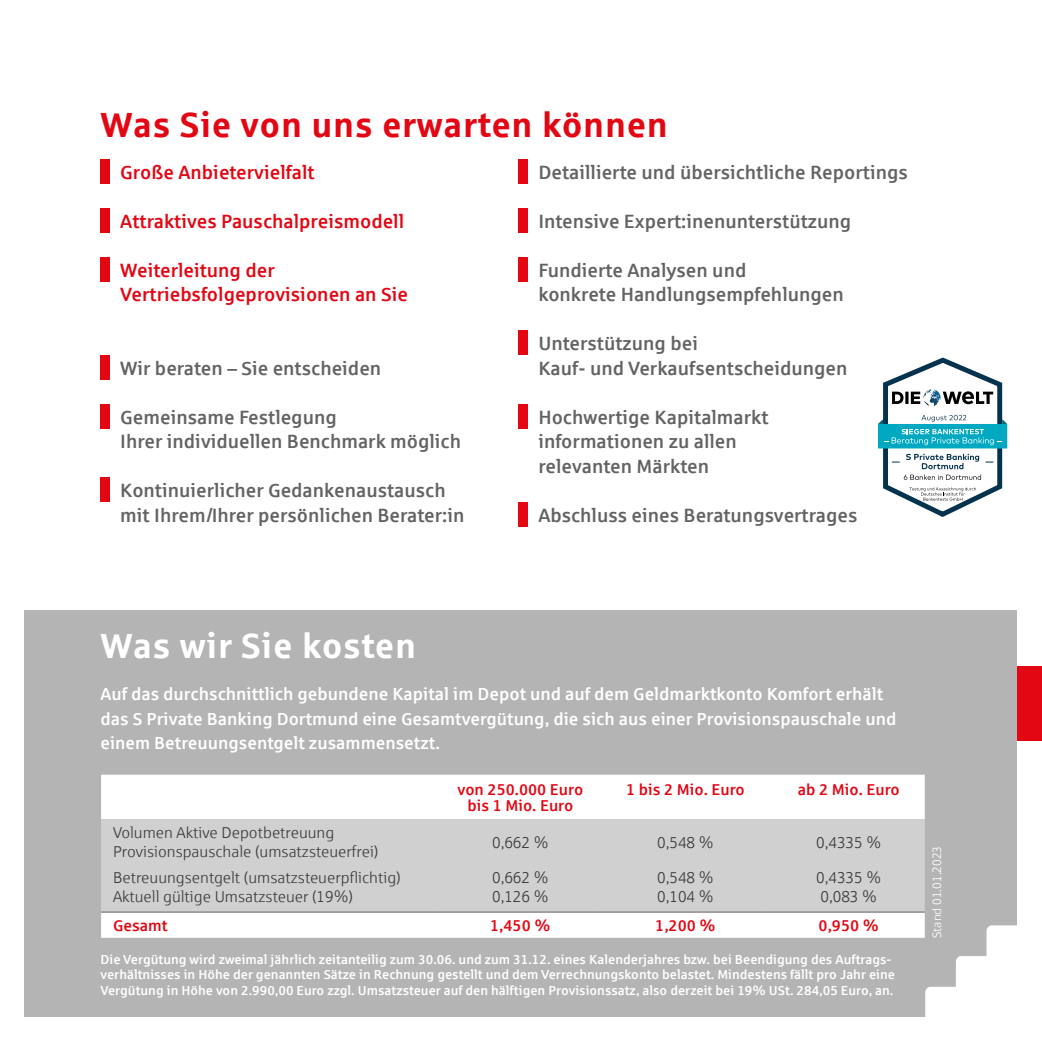
<style>
.page{position:relative;width:1042px;height:1042px;background:#fff}
.page>*{position:absolute;margin:0;border:0;box-sizing:border-box;transform-origin:0 0}
.t1{font:700 35px "Sparkasse Rg";letter-spacing:.02em;color:#e30613}
.t2{font:700 35px "Sparkasse Rg";letter-spacing:.02em;color:#fff}
.t3{font:500 19.25px/24.5px "Sparkasse";color:#646363}
.t4{font:500 19.25px/24.5px "Sparkasse";color:#e30613}
.t5{font:500 17.5px/24.5px "Sparkasse";color:#fff}
.t6{font:15.75px/18.9px "Sparkasse Lt";color:#3c3c3b}
.t7{font:500 15.75px/15.4px "Sparkasse";color:#e30613;text-align:center}
.t8{font:500 13.12px/15.8px "Sparkasse";color:#fff}
.t9{font:12.25px "Sparkasse Lt";color:#fff}
</style>
<div class="page">
<div style="left:25px;top:610px;width:992px;height:407px;background:#b5b4b4"></div>
<div style="left:518px;top:159px;width:10px;height:25px;background:#e30613"></div>
<div style="left:518px;top:208px;width:10px;height:25px;background:#e30613"></div>
<div style="left:518px;top:257px;width:10px;height:25px;background:#e30613"></div>
<div style="left:518px;top:330px;width:10px;height:25px;background:#e30613"></div>
<div style="left:518px;top:404px;width:10px;height:25px;background:#e30613"></div>
<div style="left:101px;top:775px;width:824px;height:163px;background:#fff"></div>
<div style="left:101px;top:819px;width:824px;height:92px;background:#d0d0d0"></div>
<hr style="left:101px;top:911px;width:337px;height:1px;background:#646363">
<hr style="left:438px;top:911px;width:160px;height:1px;background:#646363">
<hr style="left:598px;top:911px;width:170px;height:1px;background:#646363">
<hr style="left:768px;top:911px;width:157px;height:1px;background:#646363">
<svg style="left:925px;top:925px;width:92px;height:92px"></svg>
<div style="left:1017px;top:666px;width:25px;height:75px;background:#e30613"></div>
<div style="left:100px;top:159px;width:10px;height:25px;background:#e30613"></div>
<div style="left:100px;top:208px;width:10px;height:25px;background:#e30613"></div>
<div style="left:100px;top:257px;width:10px;height:25px;background:#e30613"></div>
<div style="left:100px;top:355px;width:10px;height:25px;background:#e30613"></div>
<div style="left:100px;top:404px;width:10px;height:25px;background:#e30613"></div>
<div style="left:100px;top:477px;width:10px;height:25px;background:#e30613"></div>
<div style="left:518px;top:502px;width:10px;height:25px;background:#e30613"></div>
<svg style="left:878px;top:357px;width:129px;height:160px"></svg>
<h1 class="t1" style="left:100px;top:102px;width:569px">Was Sie von uns erwarten können</h1>
<p class="t4" style="left:120px;top:159px;width:196px">Große Anbietervielfalt</p>
<p class="t4" style="left:120px;top:208px;width:285px">Attraktives Pauschalpreismodell</p>
<p class="t4" style="left:120px;top:257px;width:289px">Weiterleitung der<br>Vertriebsfolgeprovisionen an Sie</p>
<p class="t3" style="left:120px;top:355px;width:262px">Wir beraten – Sie entscheiden</p>
<p class="t3" style="left:120px;top:404px;width:342px">Gemeinsame Festlegung<br>Ihrer individuellen Benchmark möglich</p>
<p class="t3" style="left:120px;top:477px;width:346px">Kontinuierlicher Gedankenaustausch mit Ihrem/Ihrer persönlichen Berater:in</p>
<p class="t3" style="left:538px;top:159px;width:371px">Detaillierte und übersichtliche Reportings</p>
<p class="t3" style="left:538px;top:208px;width:314px">Intensive Expert:inenunterstützung</p>
<p class="t3" style="left:538px;top:257px;width:307px">Fundierte Analysen und<br>konkrete Handlungsempfehlungen</p>
<p class="t3" style="left:538px;top:330px;width:311px">Unterstützung bei<br>Kauf- und Verkaufsentscheidungen</p>
<p class="t3" style="left:538px;top:404px;width:232px">Hochwertige Kapitalmarkt informationen zu allen relevanten Märkten</p>
<p class="t3" style="left:538px;top:502px;width:321px">Abschluss eines Beratungsvertrages</p>
<h1 class="t2" style="left:100px;top:623px;width:317px">Was wir Sie kosten</h1>
<p class="t5" style="left:100px;top:681px;width:797px">Auf das durchschnittlich gebundene Kapital im Depot und auf dem Geldmarktkonto Komfort erhält das S Private Banking Dortmund eine Gesamtvergütung, die sich aus einer Provisionspauschale und einem Betreuungsentgelt zusammensetzt.</p>
<p class="t7" style="left:457px;top:781px;width:127px">von 250.000 Euro bis 1 Mio. Euro</p>
<p class="t7" style="left:626px;top:781px;width:120px">1 bis 2 Mio. Euro</p>
<p class="t7" style="left:798px;top:781px;width:104px">ab 2 Mio. Euro</p>
<p class="t6" style="left:113px;top:823px;width:267px">Volumen Aktive Depotbetreuung<br>Provisionspauschale (umsatzsteuerfrei)</p>
<p class="t6" style="left:492px;top:832px;width:58px">0,662 %</p>
<p class="t6" style="left:657px;top:832px;width:58px">0,548 %</p>
<p class="t6" style="left:816px;top:832px;width:66px">0,4335 %</p>
<p class="t6" style="left:113px;top:867px;width:289px">Betreuungsentgelt (umsatzsteuerpflichtig)<br>Aktuell gültige Umsatzsteuer (19%)</p>
<p class="t6" style="left:492px;top:867px;width:58px">0,662 %<br>0,126 %</p>
<p class="t6" style="left:657px;top:867px;width:58px">0,548 %<br>0,104 %</p>
<p class="t6" style="left:816px;top:867px;width:66px">0,4335 %<br>0,083 %</p>
<p class="t7" style="left:113px;top:917px;width:56px">Gesamt</p>
<p class="t7" style="left:490px;top:917px;width:62px">1,450 %</p>
<p class="t7" style="left:655px;top:917px;width:62px">1,200 %</p>
<p class="t7" style="left:818px;top:917px;width:62px">0,950 %</p>
<p class="t8" style="left:100px;top:950px;width:796px">Die Vergütung wird zweimal jährlich zeitanteilig zum 30.06. und zum 31.12. eines Kalenderjahres bzw. bei Beendigung des Auftrags&shy;verhältnisses in Höhe der genannten Sätze in Rechnung gestellt und dem Verrechnungskonto belastet. Mindestens fällt pro Jahr eine<br>Vergütung in Höhe von 2.990,00 Euro zzgl. Umsatzsteuer auf den hälftigen Provisionssatz, also derzeit bei 19% USt. 284,05 Euro, an.</p>
<p class="t9" style="left:929px;top:938px;width:94px;rotate:-90deg">Stand 01.01.2023</p>
</div>
